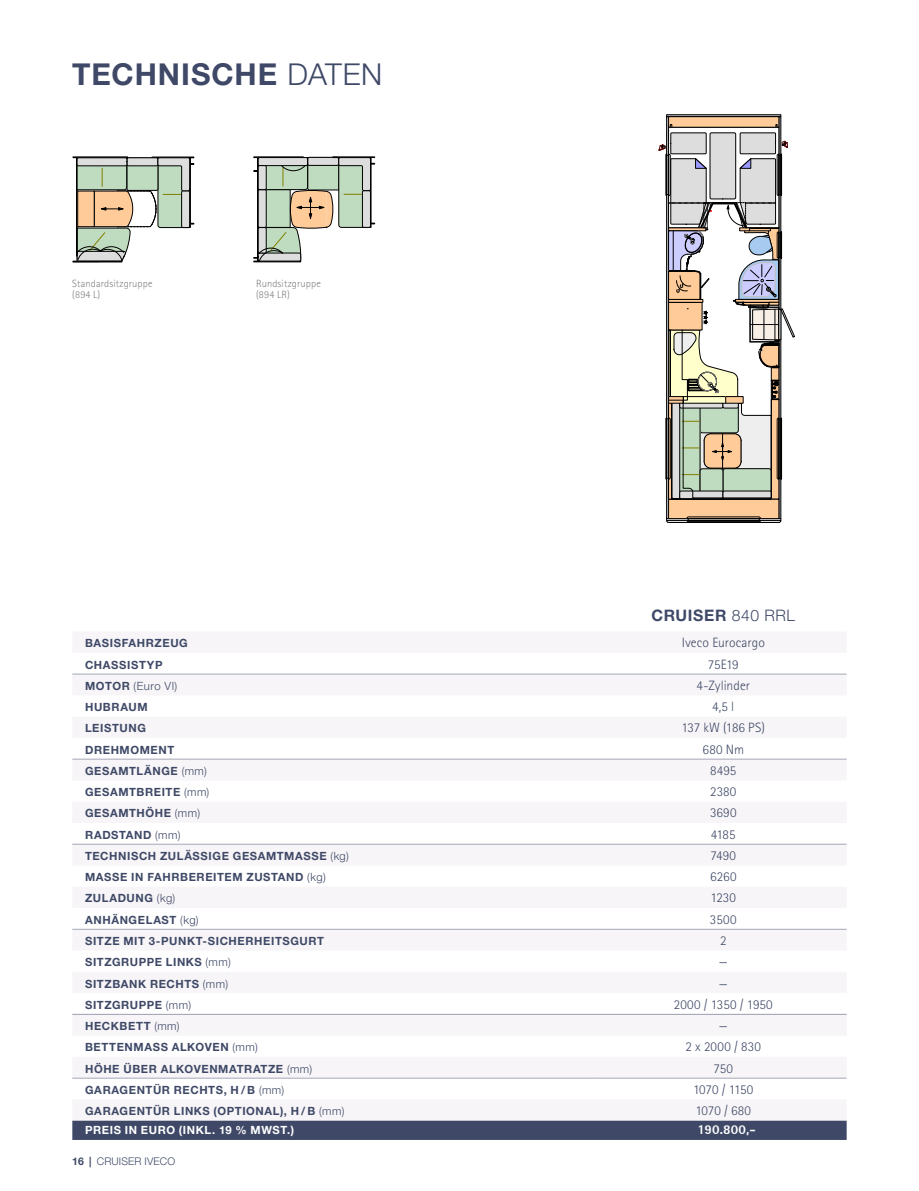
<style>
.page{position:relative;width:919px;height:1191px;background:#fff}
.page>*{position:absolute;margin:0;border:0;box-sizing:border-box;transform-origin:0 0}
.t1{font:700 30px "Helvetica Neue LT Pro";letter-spacing:.03em;color:#3f4967}
.t2{font:700 15.75px "Helvetica Neue LT Pro";letter-spacing:.045em;color:#3f4967}
.t3{font:300 13.5px "Rotis Sans Serif Pro";letter-spacing:.005em;color:#3f4967}
.t4{font:300 13.5px "Rotis Sans Serif Pro";letter-spacing:-.02em;color:#3f4967}
.t5{font:800 13.5px "Rotis Sans Serif";letter-spacing:.01em;color:#fff}
.t6{font:700 11.25px "Helvetica Neue LT Pro";letter-spacing:.055em;color:#3f4967}
.t7{font:700 11.25px "Helvetica Neue LT Pro";letter-spacing:.055em;color:#fff}
.t8{font:300 11.25px "Helvetica Neue LT Pro";letter-spacing:.04em;color:#3f4967}
.t9{font:300 10.5px/11.2px "Rotis Sans Serif Pro";letter-spacing:.01em;color:#808285}
.t10{font:300 10.5px "Helvetica Neue LT Pro";letter-spacing:.015em;color:#3f4967}
.s1{font-weight:300}
.s2{font-weight:700}
</style>
<div class="page">
<div style="left:666px;top:117px;width:2px;height:402px;border:1px solid #000"></div>
<div style="left:666px;top:115px;width:114px;height:2px;border:1px solid #000"></div>
<div style="left:668px;top:117px;width:110px;height:10px;background:#fc9"></div>
<div style="left:670px;top:124px;width:2px;height:101px;border:1px solid #000"></div>
<div style="left:775px;top:124px;width:2px;height:101px;border:1px solid #000"></div>
<div style="left:668px;top:499px;width:110px;height:19px;background:#fc9"></div>
<div style="left:668px;top:499px;width:111px;height:20px;border:1px solid #000"></div>
<svg style="left:666px;top:516px;width:115px;height:7px"></svg>
<svg style="left:658px;top:127px;width:136px;height:372px"></svg>
<svg style="left:73px;top:157px;width:121px;height:106px"></svg>
<div style="left:253px;top:261px;width:48px;height:1px;border:1px solid #000"></div>
<svg style="left:253px;top:157px;width:122px;height:104px"></svg>
<svg style="left:72px;top:673px;width:774px;height:405px;fill:#f7f5f7"></svg>
<div style="left:72px;top:1120px;width:774px;height:20px;background:#3f4967"></div>
<hr style="left:72px;top:674px;width:528px;height:1px;background:#a6a7b8">
<hr style="left:600px;top:674px;width:246px;height:1px;background:#a6a7b8">
<hr style="left:72px;top:759px;width:528px;height:1px;background:#a6a7b8">
<hr style="left:600px;top:759px;width:246px;height:1px;background:#a6a7b8">
<hr style="left:72px;top:844px;width:528px;height:1px;background:#a6a7b8">
<hr style="left:600px;top:844px;width:246px;height:1px;background:#a6a7b8">
<hr style="left:72px;top:929px;width:528px;height:1px;background:#a6a7b8">
<hr style="left:600px;top:929px;width:246px;height:1px;background:#a6a7b8">
<hr style="left:72px;top:1078px;width:528px;height:1px;background:#a6a7b8">
<hr style="left:600px;top:1078px;width:246px;height:1px;background:#a6a7b8">
<hr style="left:72px;top:1014px;width:528px;height:1px;background:#9c9fb0">
<hr style="left:600px;top:1014px;width:246px;height:1px;background:#9c9fb0">
<h1 class="t1" style="left:72px;top:56px;width:311px">TECHNISCHE <span class="s1">DATEN</span></h1>
<p class="t9" style="left:72px;top:278px;width:82px">Standardsitzgruppe (894 L)</p>
<p class="t9" style="left:256px;top:278px;width:66px">Rundsitzgruppe (894 LR)</p>
<h2 class="t2" style="left:651px;top:605px;width:145px">CRUISER <span class="s1">840 RRL</span></h2>
<p class="t6" style="left:85px;top:636px;width:104px">BASISFAHRZEUG</p>
<p class="t3" style="left:681px;top:635px;width:85px">Iveco Eurocargo</p>
<p class="t6" style="left:85px;top:657px;width:79px">CHASSISTYP</p>
<p class="t3" style="left:708px;top:656px;width:32px">75E19</p>
<p class="t8" style="left:85px;top:679px;width:94px"><span class="s2">MOTOR</span> (Euro VI)</p>
<p class="t3" style="left:696px;top:677px;width:55px">4-Zylinder</p>
<p class="t6" style="left:85px;top:700px;width:64px">HUBRAUM</p>
<p class="t3" style="left:712px;top:699px;width:24px">4,5 l</p>
<p class="t6" style="left:85px;top:721px;width:62px">LEISTUNG</p>
<p class="t3" style="left:681px;top:720px;width:85px">137 kW (186 PS)</p>
<p class="t6" style="left:85px;top:742px;width:91px">DREHMOMENT</p>
<p class="t3" style="left:702px;top:741px;width:43px">680 Nm</p>
<p class="t6" style="left:85px;top:764px;width:123px">GESAMTLÄNGE <span class="s1">(mm)</span></p>
<p class="t3" style="left:710px;top:762px;width:28px">8495</p>
<p class="t6" style="left:85px;top:785px;width:126px">GESAMTBREITE <span class="s1">(mm)</span></p>
<p class="t3" style="left:710px;top:784px;width:28px">2380</p>
<p class="t6" style="left:85px;top:806px;width:116px">GESAMTHÖHE <span class="s1">(mm)</span></p>
<p class="t3" style="left:710px;top:805px;width:28px">3690</p>
<p class="t6" style="left:85px;top:827px;width:97px">RADSTAND <span class="s1">(mm)</span></p>
<p class="t3" style="left:710px;top:826px;width:26px">4185</p>
<p class="t6" style="left:85px;top:849px;width:265px">TECHNISCH ZULÄSSIGE GESAMTMASSE <span class="s1">(kg)</span></p>
<p class="t3" style="left:710px;top:847px;width:27px">7490</p>
<p class="t6" style="left:85px;top:870px;width:242px">MASSE IN FAHRBEREITEM ZUSTAND <span class="s1">(kg)</span></p>
<p class="t3" style="left:710px;top:869px;width:28px">6260</p>
<p class="t6" style="left:85px;top:891px;width:92px">ZULADUNG <span class="s1">(kg)</span></p>
<p class="t3" style="left:710px;top:890px;width:27px">1230</p>
<p class="t6" style="left:85px;top:912px;width:115px">ANHÄNGELAST <span class="s1">(kg)</span></p>
<p class="t3" style="left:710px;top:911px;width:28px">3500</p>
<p class="t6" style="left:85px;top:934px;width:240px">SITZE MIT 3-PUNKT-SICHERHEITSGURT</p>
<p class="t3" style="left:720px;top:932px;width:8px">2</p>
<p class="t6" style="left:85px;top:955px;width:147px">SITZGRUPPE LINKS <span class="s1">(mm)</span></p>
<p class="t3" style="left:718px;top:954px;width:11px">—</p>
<p class="t6" style="left:85px;top:976px;width:144px">SITZBANK RECHTS <span class="s1">(mm)</span></p>
<p class="t3" style="left:718px;top:975px;width:11px">—</p>
<p class="t6" style="left:85px;top:998px;width:107px">SITZGRUPPE <span class="s1">(mm)</span></p>
<p class="t3" style="left:673px;top:996px;width:101px">2000 / 1350 / 1950</p>
<p class="t6" style="left:85px;top:1019px;width:96px">HECKBETT <span class="s1">(mm)</span></p>
<p class="t3" style="left:718px;top:1017px;width:11px">—</p>
<p class="t6" style="left:85px;top:1040px;width:174px">BETTENMASS ALKOVEN <span class="s1">(mm)</span></p>
<p class="t3" style="left:685px;top:1039px;width:77px">2 x 2000 / 830</p>
<p class="t6" style="left:85px;top:1061px;width:229px">HÖHE ÜBER ALKOVENMATRATZE <span class="s1">(mm)</span></p>
<p class="t3" style="left:713px;top:1060px;width:21px">750</p>
<p class="t6" style="left:85px;top:1083px;width:201px">GARAGENTÜR RECHTS, H / B <span class="s1">(mm)</span></p>
<p class="t4" style="left:693px;top:1081px;width:62px">1070 / 1150</p>
<p class="t6" style="left:85px;top:1104px;width:261px">GARAGENTÜR LINKS (OPTIONAL), H / B <span class="s1">(mm)</span></p>
<p class="t3" style="left:695px;top:1102px;width:57px">1070 / 680</p>
<p class="t7" style="left:85px;top:1123px;width:210px">PREIS IN EURO (INKL. 19 % MWST.)</p>
<p class="t5" style="left:697px;top:1121px;width:60px">190.800,-</p>
<p class="t10" style="left:72px;top:1155px;width:104px"><span class="s2">16 |</span> CRUISER IVECO</p>
</div>
